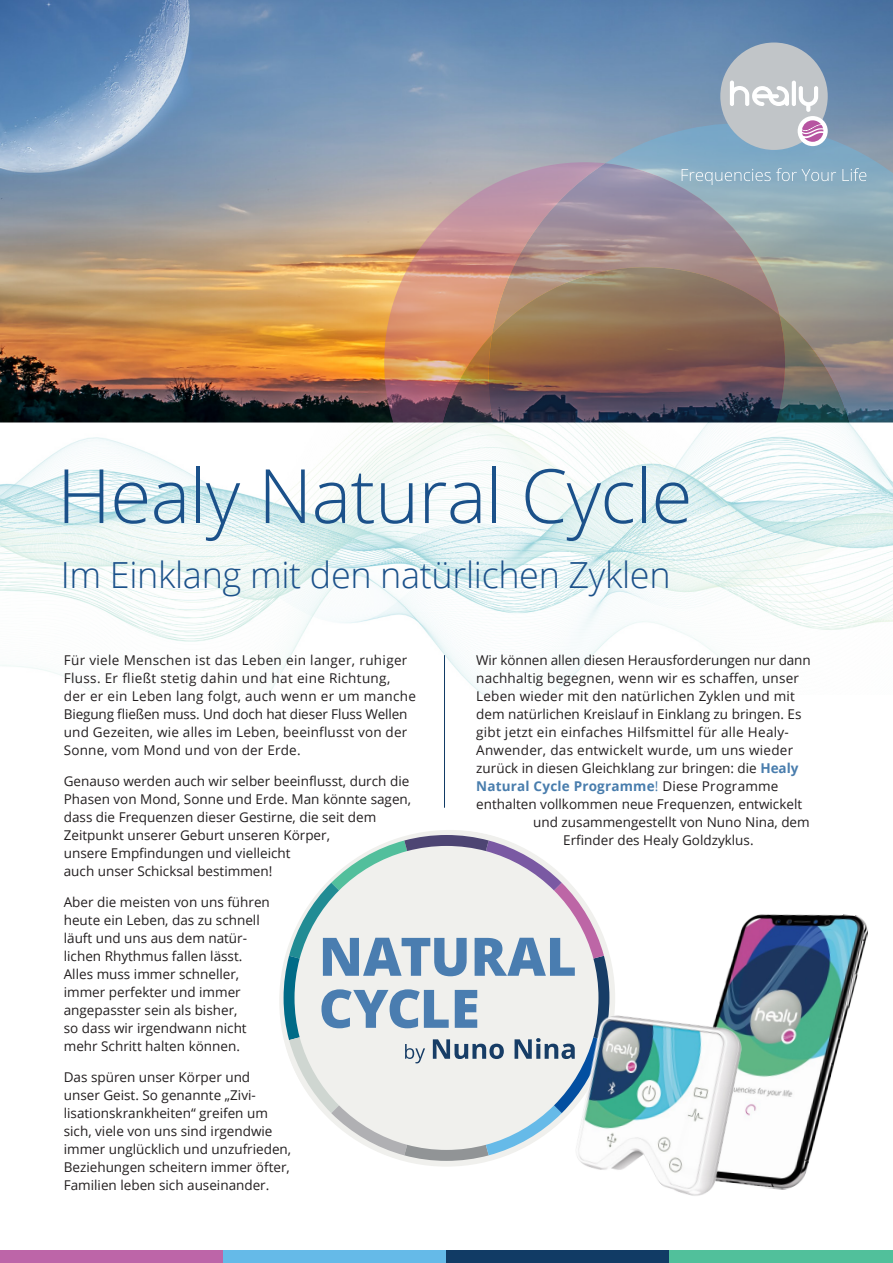
<style>
.page{position:relative;width:893px;height:1263px;background:#fff}
.page>*{position:absolute;margin:0;border:0;box-sizing:border-box;transform-origin:0 0}
.Headline{font:300 75px "Open Sans";letter-spacing:-.01em;color:#1b518a}
.Headline-2{font:300 36px "Open Sans";letter-spacing:-.01em;color:#1b518a}
.Fließtext{font:13.5px/18px "Open Sans";color:#231f20}
.Fließtext-2{font:13.5px/18px "Open Sans";letter-spacing:.025em;color:#231f20}
.Fließtext-3{font:13.5px "Open Sans";letter-spacing:.02em;color:#231f20}
.Fließtext-4{font:700 13.5px "Open Sans";letter-spacing:.015em;color:#497dad}
.s1{font-weight:700;color:#497dad}
.s2{font-weight:400}
.s3{font-weight:400;color:#231f20}
</style>
<div class="page">
<img style="left:0;top:0;width:893px;height:423px">
<svg style="left:605px;top:123px;width:288px;height:300px;background:#8ca0aa"></svg>
<svg style="left:605px;top:163px;width:174px;height:104px;background:#9c9aa5"></svg>
<svg style="left:384px;top:162px;width:221px;height:261px;background:#bd948d"></svg>
<svg style="left:488px;top:267px;width:297px;height:48px;background:#9e826c"></svg>
<img style="left:436px;top:315px;width:420px;height:108px">
<div style="left:0;top:1250px;width:223px;height:13px;background:#bd65a8"></div>
<div style="left:223px;top:1250px;width:224px;height:13px;background:#65bae8"></div>
<div style="left:446px;top:1250px;width:224px;height:13px;background:#113b65"></div>
<div style="left:670px;top:1250px;width:223px;height:13px;background:#51c09b"></div>
<img style="left:0;top:423px;width:893px;height:272px">
<hr style="left:444px;top:655px;width:1px;height:152px;background:#113b65">
<svg style="left:279px;top:830px;width:336px;height:336px"></svg>
<svg style="left:284px;top:835px;width:325px;height:326px"></svg>
<img style="left:724px;top:914px;width:135px;height:267px">
<img style="left:772px;top:1181px;width:29px;height:9px">
<img style="left:846px;top:917px;width:22px;height:264px">
<img style="left:565px;top:986px;width:185px;height:210px">
<img style="left:727px;top:986px;width:23px;height:1px">
<img style="left:750px;top:986px;width:22px;height:203px">
<svg style="left:682px;top:168px;width:184px;height:17px;background:#96b6c9"></svg>
<div style="left:720px;top:43px;width:108px;height:107px;background:#c1c5c8;border-radius:50%"></div>
<svg style="left:730px;top:81px;width:88px;height:31px"></svg>
<div style="left:798px;top:116px;width:30px;height:30px;background:#fff;border-radius:50%"></div>
<svg style="left:802px;top:120px;width:21px;height:22px"></svg>
<p class="Headline" style="left:57px;top:444px;width:637px">Healy Natural Cycle</p>
<p class="Headline-2" style="left:61px;top:550px;width:611px">Im Einklang mit den natürlichen Zyklen</p>
<p class="Fließtext-2" style="left:64px;top:651px;width:354px">Für viele Menschen ist das Leben ein langer, ruhiger Fluss. Er fließt stetig dahin und hat eine Richtung,<br>der er ein Leben lang folgt, auch wenn er um manche Biegung fließen muss. Und doch hat dieser Fluss Wellen und Gezeiten, wie alles im Leben, beeinflusst von der Sonne, vom Mond und von der Erde.</p>
<p class="Fließtext" style="left:64px;top:772px;width:349px">Genauso werden auch wir selber beeinflusst, durch die Phasen von Mond, Sonne und Erde. Man könnte sagen, dass die Frequenzen dieser Gestirne, die seit dem Zeitpunkt unserer Geburt unseren Körper,<br>unsere Empfindungen und vielleicht<br>auch unser Schicksal bestimmen!</p>
<p class="Fließtext" style="left:64px;top:892px;width:208px">Aber die meisten von uns führen heute ein Leben, das zu schnell läuft und uns aus dem natür&shy;lichen Rhythmus fallen lässt.<br>Alles muss immer schneller, immer perfekter und immer angepasster sein als bisher,<br>so dass wir irgendwann nicht mehr Schritt halten können.</p>
<p class="Fließtext" style="left:64px;top:1067px;width:229px">Das spüren unser Körper und<br>unser Geist. So genannte „Zivi&shy;lisationskrankheiten“ greifen um sich, viele von uns sind irgendwie immer unglücklich und unzufrieden, Beziehungen scheitern immer öfter, Familien leben sich auseinander.</p>
<p class="Fließtext" style="left:476px;top:651px;width:336px">Wir können allen diesen Herausforderungen nur dann</p>
<p class="Fließtext" style="left:476px;top:669px;width:324px">nachhaltig begegnen, wenn wir es schaffen, unser</p>
<p class="Fließtext" style="left:476px;top:687px;width:320px">Leben wieder mit den natürlichen Zyklen und mit</p>
<p class="Fließtext" style="left:476px;top:705px;width:327px">dem natürlichen Kreislauf in Einklang zu bringen. Es</p>
<p class="Fließtext-3" style="left:476px;top:723px;width:314px">gibt jetzt ein einfaches Hilfsmittel für alle Healy-</p>
<p class="Fließtext-3" style="left:476px;top:741px;width:319px">Anwender, das entwickelt wurde, um uns wieder</p>
<p class="Fließtext" style="left:476px;top:759px;width:324px">zurück in diesen Gleichklang zur bringen: die <span class="s1">Healy</span></p>
<p class="Fließtext-4" style="left:476px;top:777px;width:304px">Natural Cycle Programme<span class="s2">!</span> <span class="s3">Diese Programme</span></p>
<p class="Fließtext" style="left:476px;top:795px;width:327px">enthalten vollkommen neue Frequenzen, entwickelt</p>
<p class="Fließtext" style="left:533px;top:813px;width:278px">und zusammengestellt von Nuno Nina, dem</p>
<p class="Fließtext" style="left:563px;top:831px;width:192px">Erfinder des Healy Goldzyklus.</p>
</div>
